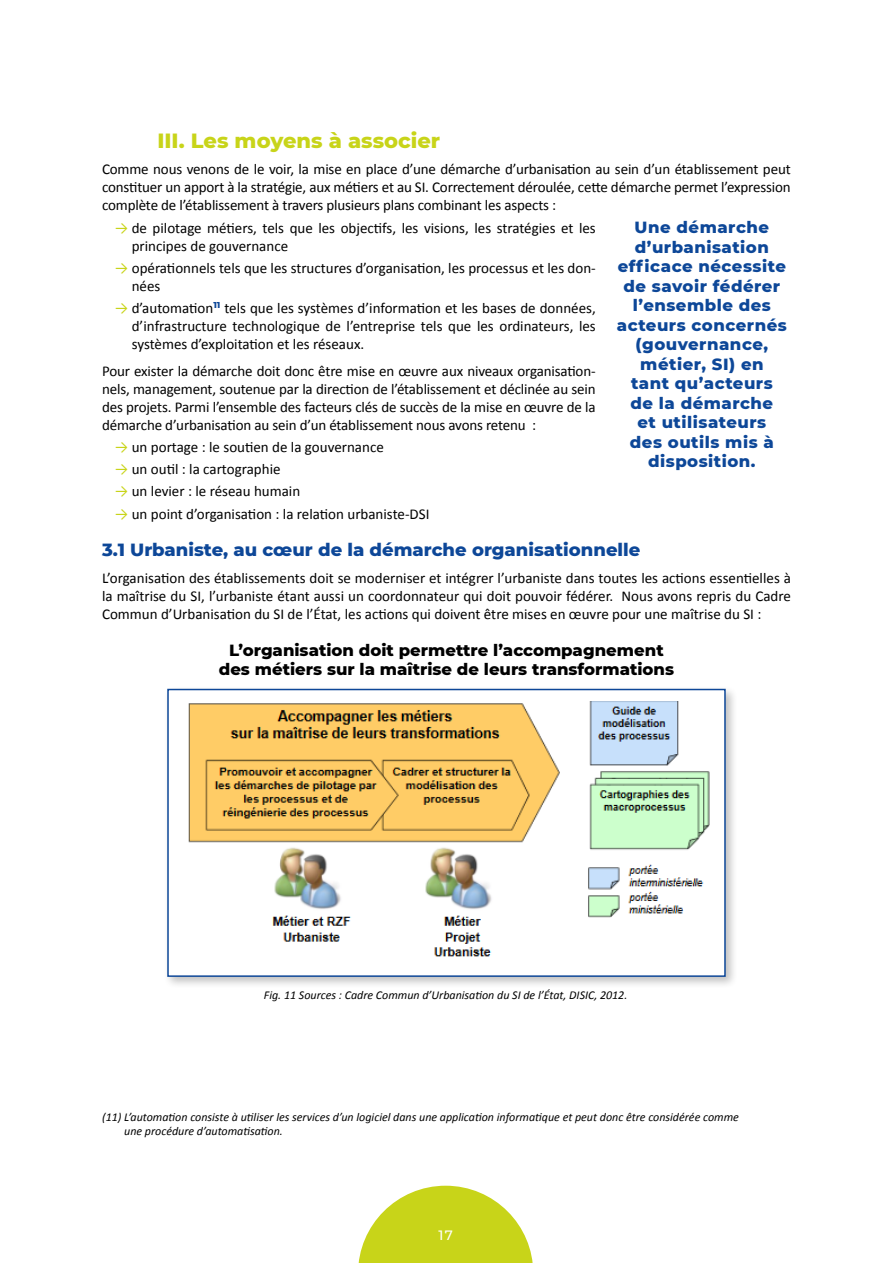
<style>
.page{position:relative;width:893px;height:1263px;background:#fff}
.page>*{position:absolute;margin:0;border:0;box-sizing:border-box;transform-origin:0 0}
.t1{font:800 21px "Montserrat";color:#c8d419}
.t2{font:800 18px "Montserrat";color:#0d4798}
.t3{font:800 16.5px/19.5px "Montserrat";letter-spacing:.03em;color:#0d4798;text-align:center}
.t4{font:800 16.5px/19.8px "Montserrat";color:#000;text-align:center}
.t5{font:15px/18px "Calibri";color:#000;text-align:justify}
.t6{font:500 13.5px "Montserrat";color:#fff}
.t7{font:italic 12px/14.4px "Calibri";color:#000}
.s1{color:#c8d419}
</style>
<div class="page">
<svg style="left:358px;top:1186px;width:175px;height:77px"></svg>
<div style="left:163px;top:685px;width:575px;height:304px;background:#000;opacity:.25"></div>
<div style="left:167px;top:689px;width:559px;height:288px;background:#fff;border:2px solid #0d4798"></div>
<img style="left:188px;top:701px;width:522px;height:256px">
<h1 class="t1" style="left:157px;top:125px;width:284px">III. Les moyens à associer</h1>
<p class="t5" style="left:102px;top:160px;width:690px">Comme nous venons de le voir, la mise en place d’une démarche d’urbanisation au sein d’un établissement peut constituer un apport à la stratégie, aux métiers et au SI. Correctement déroulée, cette démarche permet l’expression complète de l’établissement à travers plusieurs plans combinant les aspects :</p>
<p class="t5" style="left:132px;top:219px;width:465px;text-indent:-17px"><span class="s1">→</span> de pilotage métiers, tels que les objectifs, les visions, les stratégies et les principes de gouvernance</p>
<p class="t5" style="left:132px;top:259px;width:466px;text-indent:-17px"><span class="s1">→</span> opérationnels tels que les structures d’organisation, les processus et les don&shy;nées</p>
<p class="t5" style="left:132px;top:299px;width:466px;text-indent:-17px"><span class="s1">→</span> d’automation<sup>11</sup> tels que les systèmes d’information et les bases de données, d’infrastructure technologique de l’entreprise tels que les ordinateurs, les systèmes d’exploitation et les réseaux.</p>
<p class="t5" style="left:102px;top:362px;width:495px">Pour exister la démarche doit donc être mise en œuvre aux niveaux organisation&shy;nels, management, soutenue par la direction de l’établissement et déclinée au sein des projets. Parmi l’ensemble des facteurs clés de succès de la mise en œuvre de la démarche d’urbanisation au sein d’un établissement nous avons retenu :</p>
<p class="t5" style="left:115px;top:438px;width:270px"><span class="s1">→</span> un portage : le soutien de la gouvernance</p>
<p class="t5" style="left:115px;top:460px;width:167px"><span class="s1">→</span> un outil : la cartographie</p>
<p class="t5" style="left:115px;top:482px;width:187px"><span class="s1">→</span> un levier : le réseau humain</p>
<p class="t5" style="left:115px;top:505px;width:316px"><span class="s1">→</span> un point d’organisation : la relation urbaniste-DSI</p>
<p class="t3" style="left:617px;top:217px;width:172px">Une démarche d’urbanisation efficace nécessite de savoir fédérer l’ensemble des acteurs concernés (gouvernance, métier, SI) en<br>tant qu’acteurs<br>de la démarche<br>et utilisateurs<br>des outils mis à disposition.</p>
<p class="t2" style="left:102px;top:537px;width:540px">3.1 Urbaniste, au cœur de la démarche organisationnelle</p>
<p class="t5" style="left:102px;top:569px;width:690px">L’organisation des établissements doit se moderniser et intégrer l’urbaniste dans toutes les actions essentielles à la maîtrise du SI, l’urbaniste étant aussi un coordonnateur qui doit pouvoir fédérer. Nous avons repris du Cadre Commun d’Urbanisation du SI de l’État, les actions qui doivent être mises en œuvre pour une maîtrise du SI :</p>
<p class="t4" style="left:219px;top:639px;width:457px">L’organisation doit permettre l’accompagnement des métiers sur la maîtrise de leurs transformations</p>
<p class="t7" style="left:264px;top:987px;width:365px">Fig. 11 Sources : Cadre Commun d’Urbanisation du SI de l’État, DISIC, 2012.</p>
<p class="t7" style="left:124px;top:1109px;width:616px;text-indent:-22px">(11) L’automation consiste à utiliser les services d’un logiciel dans une application informatique et peut donc être considérée comme une procédure d’automatisation.</p>
<p class="t6" style="left:438px;top:1226px;width:16px">17</p>
</div>
